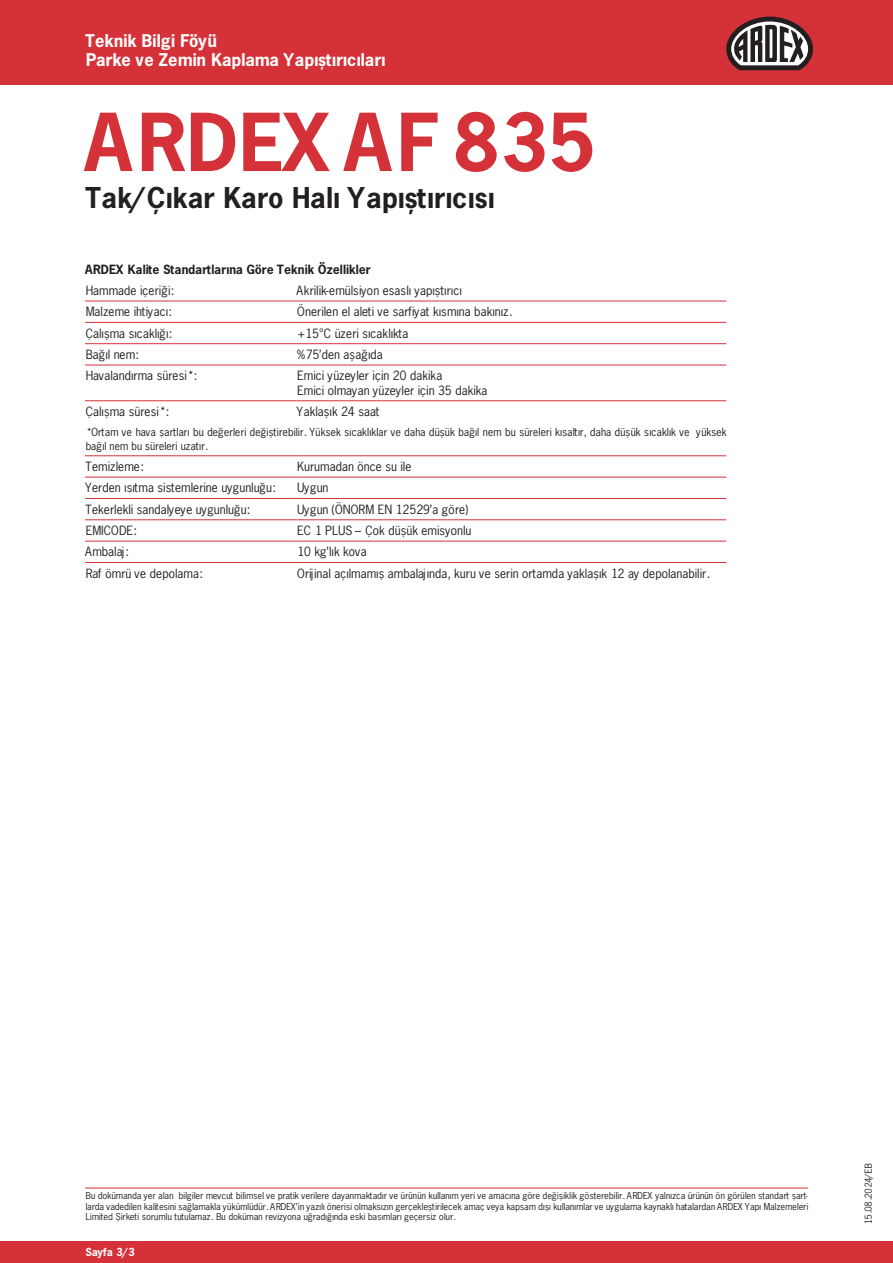
<style>
.page{position:relative;width:893px;height:1263px;background:#fff}
.page>*{position:absolute;margin:0;border:0;box-sizing:border-box;transform-origin:0 0}
.Titel{font:700 75px "News Gothic Std";letter-spacing:.015em;color:#d43238}
.Untertitel{font:700 27px "News Gothic Std";letter-spacing:.005em;color:#231f20}
.t1{font:700 16.5px/19.5px "News Gothic Std";color:#fff}
.t2{font:12px/14.4px "News Gothic Std";color:#231f20}
.t3{font:700 12px "News Gothic Std";color:#231f20}
.t4{font:10.5px/13.5px "News Gothic Std";color:#231f20}
.t5{font:700 10.5px "News Gothic Std";color:#fff}
.Norm{font:9px/10.5px "News Gothic Std";color:#231f20;text-align:justify}
</style>
<div class="page">
<div style="left:0;top:0;width:893px;height:85px;background:#d43238"></div>
<div style="left:0;top:1242px;width:893px;height:21px;background:#d43238"></div>
<svg style="left:726px;top:17px;width:87px;height:53px"></svg>
<hr style="left:85px;top:301px;width:212px;height:1px;background:#d43238">
<hr style="left:297px;top:301px;width:429px;height:1px;background:#d43238">
<hr style="left:85px;top:322px;width:212px;height:1px;background:#d43238">
<hr style="left:297px;top:322px;width:429px;height:1px;background:#d43238">
<hr style="left:85px;top:343px;width:212px;height:1px;background:#d43238">
<hr style="left:297px;top:343px;width:429px;height:1px;background:#d43238">
<hr style="left:85px;top:365px;width:212px;height:1px;background:#d43238">
<hr style="left:297px;top:365px;width:429px;height:1px;background:#d43238">
<hr style="left:85px;top:400px;width:212px;height:1px;background:#d43238">
<hr style="left:297px;top:400px;width:429px;height:1px;background:#d43238">
<hr style="left:85px;top:455px;width:212px;height:1px;background:#d43238">
<hr style="left:297px;top:455px;width:429px;height:1px;background:#d43238">
<hr style="left:85px;top:477px;width:212px;height:1px;background:#d43238">
<hr style="left:297px;top:477px;width:429px;height:1px;background:#d43238">
<hr style="left:85px;top:498px;width:212px;height:1px;background:#d43238">
<hr style="left:297px;top:498px;width:429px;height:1px;background:#d43238">
<hr style="left:85px;top:519px;width:212px;height:1px;background:#d43238">
<hr style="left:297px;top:519px;width:429px;height:1px;background:#d43238">
<hr style="left:85px;top:541px;width:212px;height:1px;background:#d43238">
<hr style="left:297px;top:541px;width:429px;height:1px;background:#d43238">
<hr style="left:85px;top:562px;width:212px;height:1px;background:#d43238">
<hr style="left:297px;top:562px;width:429px;height:1px;background:#d43238">
<hr style="left:85px;top:1188px;width:723px;height:1px;background:#d43238">
<h3 class="t1" style="left:85px;top:31px;width:301px">Teknik Bilgi Föyü<br>Parke ve Zemin Kaplama Yapıştırıcıları</h3>
<p class="Titel" style="left:85px;top:93px;width:509px">ARDEX AF 835</p>
<p class="Untertitel" style="left:85px;top:180px;width:410px">Tak/Çıkar Karo Halı Yapıştırıcısı</p>
<p class="t3" style="left:85px;top:261px;width:287px">ARDEX Kalite Standartlarına Göre Teknik Özellikler</p>
<p class="t2" style="left:85px;top:283px;width:90px">Hammade içeriği:</p>
<p class="t2" style="left:297px;top:283px;width:166px">Akrilik-emülsiyon esaslı yapıştırıcı</p>
<p class="t2" style="left:85px;top:304px;width:87px">Malzeme ihtiyacı:</p>
<p class="t2" style="left:297px;top:304px;width:216px">Önerilen el aleti ve sarfiyat kısmına bakınız.</p>
<p class="t2" style="left:85px;top:326px;width:88px">Çalışma sıcaklığı:</p>
<p class="t2" style="left:297px;top:326px;width:113px">+15°C üzeri sıcaklıkta</p>
<p class="t2" style="left:85px;top:347px;width:55px">Bağıl nem:</p>
<p class="t2" style="left:297px;top:347px;width:87px">%75’den aşağıda</p>
<p class="t2" style="left:85px;top:369px;width:113px">Havalandırma süresi*:</p>
<p class="t2" style="left:297px;top:369px;width:192px">Emici yüzeyler için 20 dakika<br>Emici olmayan yüzeyler için 35 dakika</p>
<p class="t2" style="left:85px;top:404px;width:85px">Çalışma süresi*:</p>
<p class="t2" style="left:297px;top:404px;width:84px">Yaklaşık 24 saat</p>
<p class="t4" style="left:85px;top:425px;width:643px">*Ortam ve hava şartları bu değerleri değiştirebilir. Yüksek sıcaklıklar ve daha düşük bağıl nem bu süreleri kısaltır, daha düşük sıcaklık ve yüksek bağıl nem bu süreleri uzatır.</p>
<p class="t2" style="left:85px;top:459px;width:59px">Temizleme:</p>
<p class="t2" style="left:297px;top:459px;width:116px">Kurumadan önce su ile</p>
<p class="t2" style="left:85px;top:481px;width:191px">Yerden ısıtma sistemlerine uygunluğu:</p>
<p class="t2" style="left:297px;top:481px;width:33px">Uygun</p>
<p class="t2" style="left:85px;top:502px;width:166px">Tekerlekli sandalyeye uygunluğu:</p>
<p class="t2" style="left:297px;top:502px;width:173px">Uygun (ÖNORM EN 12529’a göre)</p>
<p class="t2" style="left:85px;top:523px;width:53px">EMICODE:</p>
<p class="t2" style="left:297px;top:523px;width:176px">EC 1 PLUS – Çok düşük emisyonlu</p>
<p class="t2" style="left:85px;top:545px;width:44px">Ambalaj:</p>
<p class="t2" style="left:297px;top:545px;width:71px">10 kg’lık kova</p>
<p class="t2" style="left:85px;top:566px;width:118px">Raf ömrü ve depolama:</p>
<p class="t2" style="left:297px;top:566px;width:414px">Orijinal açılmamış ambalajında, kuru ve serin ortamda yaklaşık 12 ay depolanabilir.</p>
<p class="Norm" style="left:85px;top:1191px;width:724px">Bu dokümanda yer alan bilgiler mevcut bilimsel ve pratik verilere dayanmaktadır ve ürünün kullanım yeri ve amacına göre değişiklik gösterebilir. ARDEX yalnızca ürünün ön görülen standart şart&shy;larda vadedilen kalitesini sağlamakla yükümlüdür. ARDEX’in yazılı önerisi olmaksızın gerçekleştirilecek amaç veya kapsam dışı kullanımlar ve uygulama kaynaklı hatalardan ARDEX Yapı Malzemeleri Limited Şirketi sorumlu tutulamaz. Bu doküman revizyona uğradığında eski basımları geçersiz olur.</p>
<p class="t5" style="left:85px;top:1245px;width:51px">Sayfa 3/3</p>
<p class="Norm" style="left:863px;top:1225px;width:63px;rotate:-90deg">15.08.2024/EB</p>
</div>
